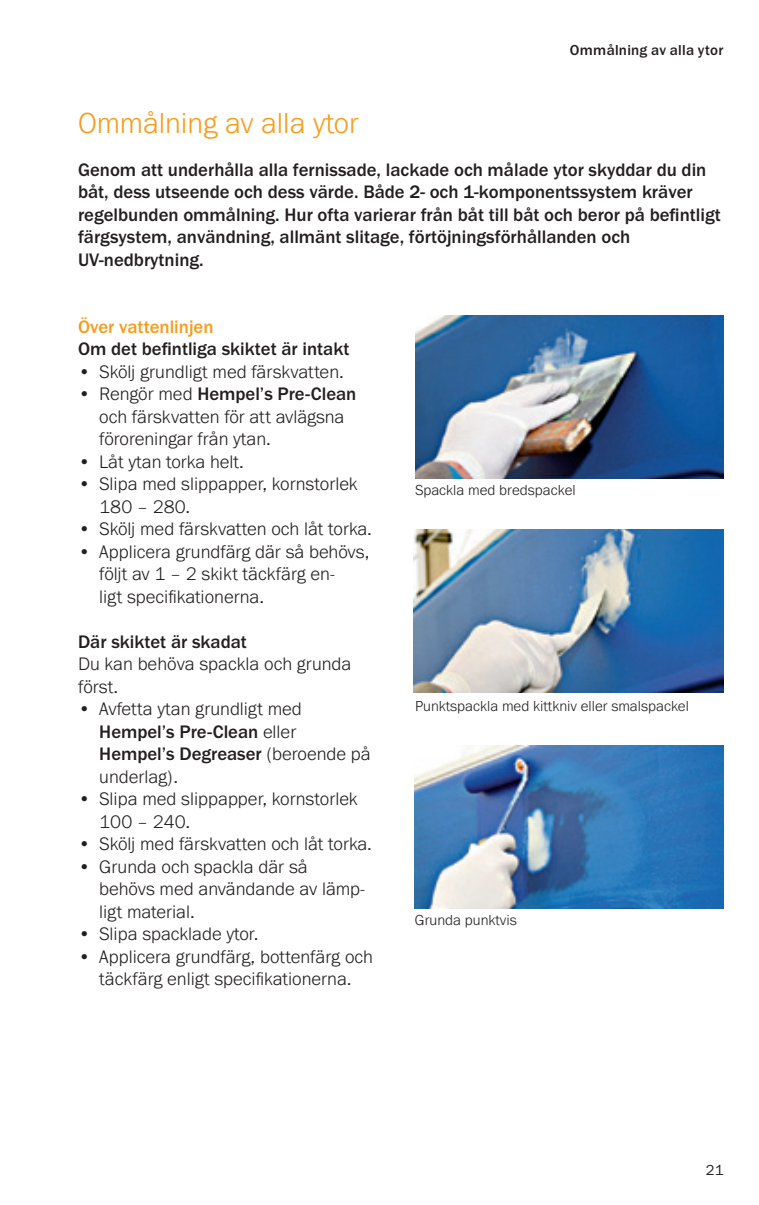
<style>
.page{position:relative;width:759px;height:1205px;background:#fff}
.page>*{position:absolute;margin:0;border:0;box-sizing:border-box;transform-origin:0 0}
.Overskrift_-_SE{font:300 30px "Franklin Gothic URW";color:#f89c1c}
.Brødtekst_-_SE{font:300 18.75px/22.5px "Franklin Gothic URW";color:#231f20}
.Manchet_-_SE{font:500 18.75px/22.5px "Franklin Gothic URW";color:#231f20}
.Brødtekst_-_SE-2{font:500 18.75px "Franklin Gothic URW";color:#231f20}
.Mellemrubrik_-_SE{font:500 18.75px "Franklin Gothic URW";color:#f89c1c}
.Billedtekst_-_SE{font:300 15px "Franklin Gothic URW";color:#231f20}
.t1{font:500 15px "Franklin Gothic URW";letter-spacing:.015em;color:#231f20}
.t2{font:15px "Franklin Gothic URW Boo";color:#231f20}
.s1{font-weight:500}
</style>
<div class="page">
<img style="left:415px;top:315px;width:308px;height:163px">
<img style="left:413px;top:529px;width:310px;height:163px">
<img style="left:415px;top:745px;width:308px;height:163px">
<p class="t1" style="left:569px;top:40px;width:155px">Ommålning av alla ytor</p>
<p class="Overskrift_-_SE" style="left:78px;top:105px;width:282px">Ommålning av alla ytor</p>
<p class="Manchet_-_SE" style="left:78px;top:158px;width:644px">Genom att underhålla alla fernissade, lackade och målade ytor skyddar du din båt, dess utseende och dess värde. Både 2- och 1-komponentssystem kräver regelbunden ommålning. Hur ofta varierar från båt till båt och beror på befintligt färgsystem, användning, allmänt slitage, förtöjningsförhållanden och UV-nedbrytning.</p>
<p class="Mellemrubrik_-_SE" style="left:78px;top:315px;width:137px">Över vattenlinjen</p>
<p class="Brødtekst_-_SE-2" style="left:78px;top:337px;width:273px">Om det befintliga skiktet är intakt</p>
<p class="Brødtekst_-_SE" style="left:78px;top:360px;width:267px">• Skölj grundligt med färskvatten.</p>
<p class="Brødtekst_-_SE" style="left:99px;top:382px;width:258px;text-indent:-21px">• Rengör med <span class="s1">Hempel’s Pre-Clean </span>och färskvatten för att avlägsna föroreningar från ytan.</p>
<p class="Brødtekst_-_SE" style="left:78px;top:450px;width:167px">• Låt ytan torka helt.</p>
<p class="Brødtekst_-_SE" style="left:99px;top:472px;width:260px;text-indent:-21px">• Slipa med slippapper, kornstorlek<br>180 – 280.</p>
<p class="Brødtekst_-_SE" style="left:78px;top:517px;width:295px">• Skölj med färskvatten och låt torka.</p>
<p class="Brødtekst_-_SE" style="left:99px;top:540px;width:271px;text-indent:-21px">• Applicera grundfärg där så behövs, följt av 1 – 2 skikt täckfärg en-<br>ligt specifikationerna.</p>
<p class="Brødtekst_-_SE-2" style="left:78px;top:630px;width:170px">Där skiktet är skadat</p>
<p class="Brødtekst_-_SE" style="left:78px;top:652px;width:275px">Du kan behöva spackla och grunda först.</p>
<p class="Brødtekst_-_SE" style="left:99px;top:697px;width:273px;text-indent:-21px">• Avfetta ytan grundligt med<br><span class="s1">Hempel’s Pre-Clean</span> eller<br><span class="s1">Hempel’s Degreaser</span> (beroende på underlag).</p>
<p class="Brødtekst_-_SE" style="left:99px;top:787px;width:260px;text-indent:-21px">• Slipa med slippapper, kornstorlek<br>100 – 240.</p>
<p class="Brødtekst_-_SE" style="left:78px;top:832px;width:295px">• Skölj med färskvatten och låt torka.</p>
<p class="Brødtekst_-_SE" style="left:99px;top:855px;width:267px;text-indent:-21px">• Grunda och spackla där så behövs med användande av lämp&shy;ligt material.</p>
<p class="Brødtekst_-_SE" style="left:78px;top:922px;width:182px">• Slipa spacklade ytor.</p>
<p class="Brødtekst_-_SE" style="left:78px;top:945px;width:296px;text-align:center">• Applicera grundfärg, bottenfärg och täckfärg enligt specifikationerna.</p>
<p class="Billedtekst_-_SE" style="left:415px;top:480px;width:162px">Spackla med bredspackel</p>
<p class="Billedtekst_-_SE" style="left:415px;top:696px;width:275px">Punktspackla med kittkniv eller smalspackel</p>
<p class="Billedtekst_-_SE" style="left:415px;top:910px;width:103px">Grunda punktvis</p>
<p class="t2" style="left:705px;top:1160px;width:19px">21</p>
</div>
